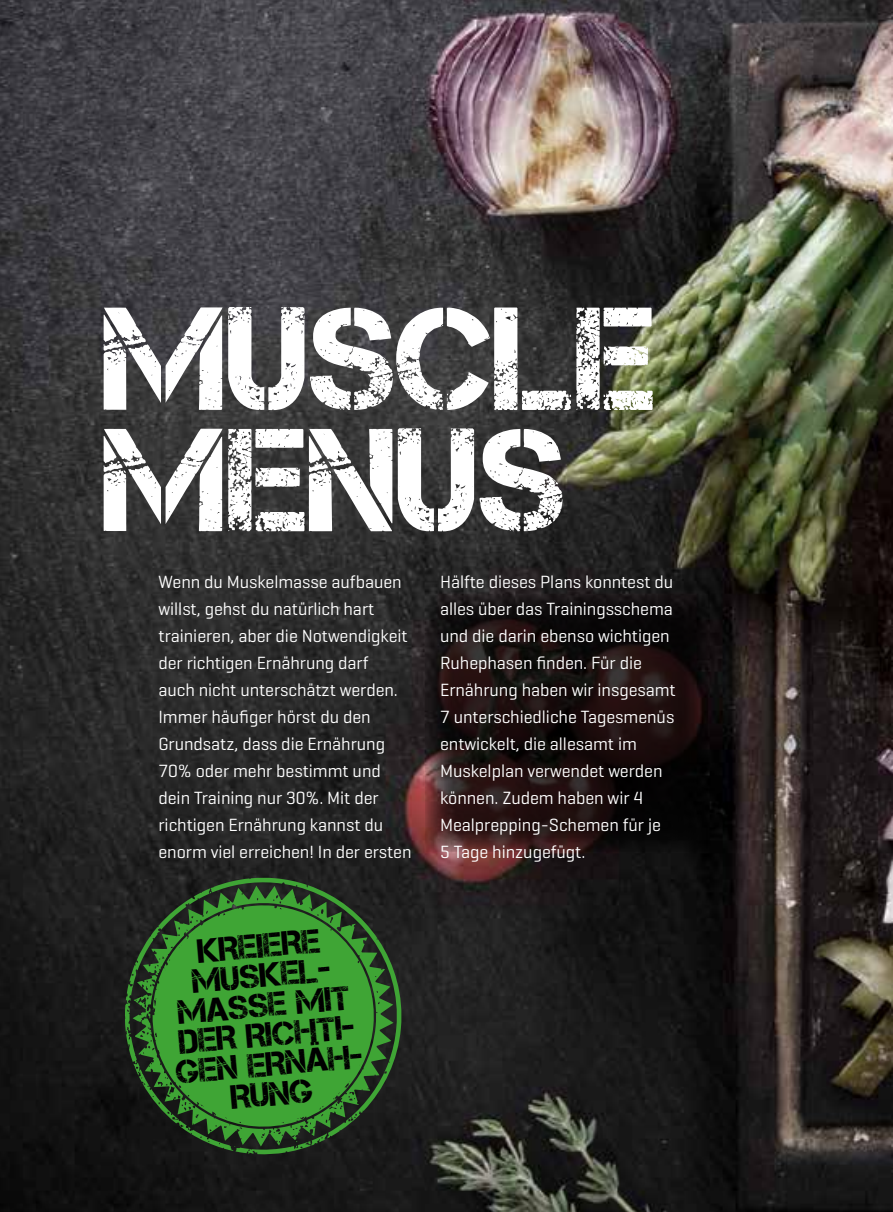
<style>
.page{position:relative;width:893px;height:1212px;background:#fff}
.page>*{position:absolute;margin:0;border:0;box-sizing:border-box;transform-origin:0 0}
.t1{font:146.03px/121.3px "Captureit";color:#fff}
.t2{font:33.75px/29.7px "Captureit";color:#000;text-align:center}
.t3{font:18px/27px "Geogrotesque";letter-spacing:-.005em;color:#fff}
</style>
<div class="page">
<img style="left:0;top:0;width:893px;height:1212px">
<svg style="left:425px;top:595px;width:282px;height:257px;background:#1c1110"></svg>
<svg style="left:211px;top:877px;width:196px;height:261px;background:#243222"></svg>
<svg style="left:133px;top:885px;width:261px;height:261px;background:#243822"></svg>
<svg style="left:125px;top:888px;width:206px;height:266px;background:#233c20"></svg>
<svg style="left:150px;top:903px;width:226px;height:226px;background:#399131"></svg>
<h1 class="t1" style="left:104px;top:298px;width:555px">MUSCLE<br>MENUS</h1>
<p class="t3" style="left:158px;top:567px;width:254px">Wenn du Muskelmasse aufbauen willst, gehst du natürlich hart trainieren, aber die Notwendigkeit der richtigen Ernährung darf<br>auch nicht unterschätzt werden.<br>Immer häufiger hörst du den<br>Grundsatz, dass die Ernährung<br>70% oder mehr bestimmt und dein Training nur 30%. Mit der richtigen Ernährung kannst du enorm viel erreichen! In der ersten</p>
<p class="t3" style="left:440px;top:567px;width:237px">Hälfte dieses Plans konntest du alles über das Trainingsschema und die darin ebenso wichtigen<br>Ruhephasen finden. Für die<br>Ernährung haben wir insgesamt<br>7 unterschiedliche Tagesmenüs entwickelt, die allesamt im<br>Muskelplan verwendet werden können. Zudem haben wir 4<br>Mealprepping-Schemen für je<br>5 Tage hinzugefügt.</p>
<h2 class="t2" style="left:164px;top:939px;width:189px;rotate:-5deg">KREIERE<br>MUSKEL-<br>MASSE MIT<br>DER RICHTI-<br>GEN ERNÄH-<br>RUNG</h2>
</div>
